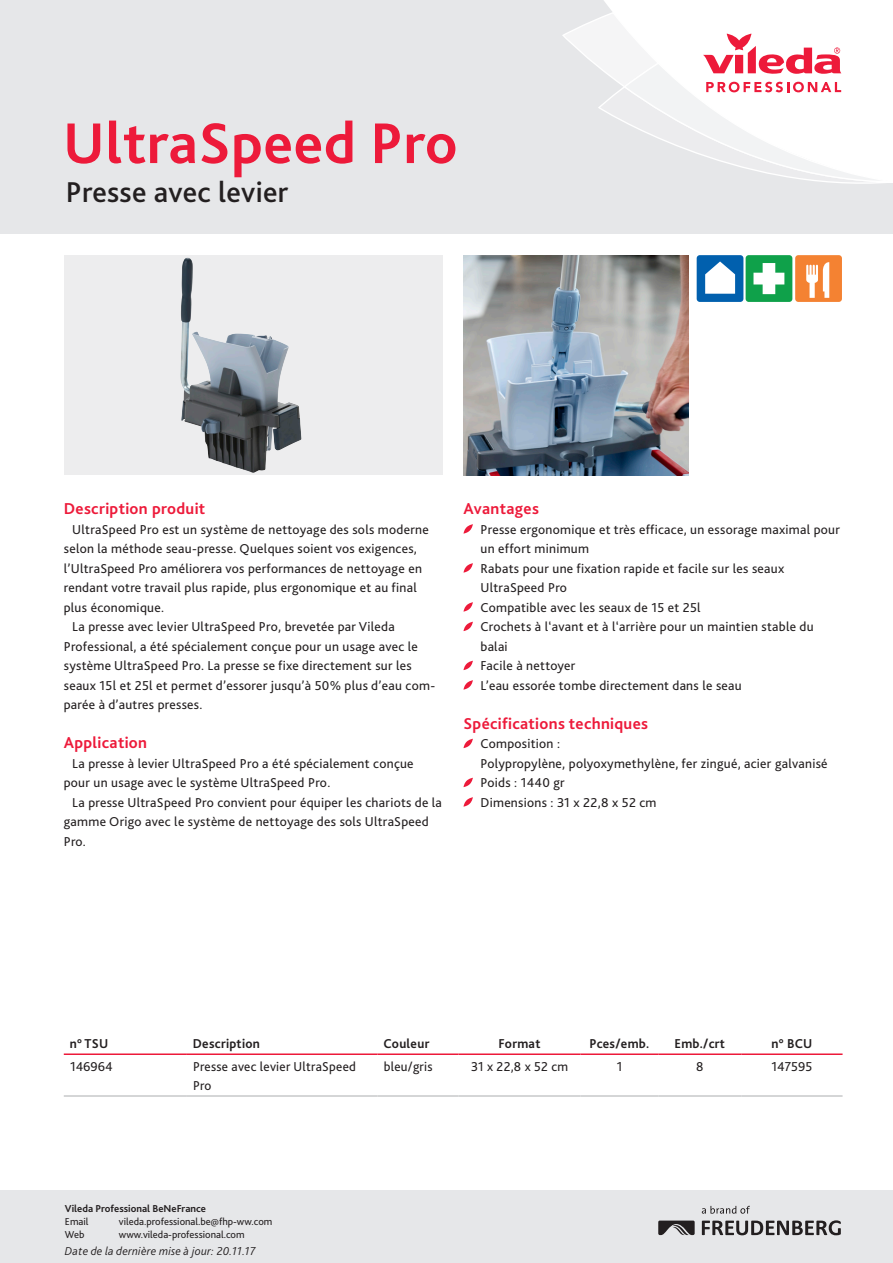
<style>
.page{position:relative;width:893px;height:1263px;background:#fff}
.page>*{position:absolute;margin:0;border:0;box-sizing:border-box;transform-origin:0 0}
.Headline{font:700 60px "Bliss";letter-spacing:.01em;color:#ed1a3a}
.Subline{font:500 30px "Bliss";letter-spacing:.01em;color:#231f20}
.Copy_cross_heading{font:700 16.5px "Bliss 2";letter-spacing:.02em;color:#ed1a3a}
.Copy_cross_heading-2{font:13.5px/19.5px "Bliss 2";letter-spacing:.02em;color:#231f20}
.Bullet_wings{font:13.5px "Bliss 2";letter-spacing:.02em;color:#231f20}
.t1{font:700 13.5px "Bliss 2";letter-spacing:.02em;color:#231f20}
.Copy_cross_heading-3{font:italic 300 12px "Bliss 2";letter-spacing:.02em;color:#231f20}
.Footer_contact_Viled{font:10.5px "Bliss 2";color:#231f20}
.Footer_contact_Viled-2{font:700 10.5px "Bliss 2";color:#231f20}
</style>
<div class="page">
<div style="left:0;top:0;width:893px;height:234px;background:#e6e7e9"></div>
<div style="left:604px;top:0;width:289px;height:11px;background:#fff"></div>
<svg style="left:562px;top:11px;width:331px;height:173px"></svg>
<div style="left:0;top:1191px;width:893px;height:72px;background:#e6e7e9"></div>
<svg style="left:702px;top:1220px;width:139px;height:15px"></svg>
<svg style="left:658px;top:1220px;width:37px;height:15px"></svg>
<svg style="left:702px;top:1206px;width:48px;height:8px"></svg>
<div style="left:64px;top:255px;width:378px;height:220px;background:#ededee"></div>
<img style="left:180px;top:265px;width:122px;height:208px">
<img style="left:463px;top:256px;width:225px;height:219px">
<div style="left:697px;top:255px;width:46px;height:47px;background:#0160ae;border-radius:3px"></div>
<svg style="left:705px;top:261px;width:30px;height:33px"></svg>
<div style="left:746px;top:255px;width:46px;height:47px;background:#0fa14a;border-radius:3px"></div>
<svg style="left:753px;top:263px;width:31px;height:31px"></svg>
<svg style="left:463px;top:524px;width:10px;height:10px"></svg>
<svg style="left:463px;top:563px;width:10px;height:10px"></svg>
<svg style="left:463px;top:602px;width:10px;height:10px"></svg>
<svg style="left:463px;top:622px;width:10px;height:9px"></svg>
<svg style="left:463px;top:661px;width:10px;height:9px"></svg>
<svg style="left:463px;top:680px;width:10px;height:10px"></svg>
<svg style="left:463px;top:739px;width:10px;height:9px"></svg>
<svg style="left:463px;top:778px;width:10px;height:9px"></svg>
<svg style="left:463px;top:797px;width:10px;height:10px"></svg>
<hr style="left:64px;top:1053px;width:123px;height:2px;background:#ed1a3a">
<hr style="left:187px;top:1053px;width:191px;height:2px;background:#ed1a3a">
<hr style="left:378px;top:1053px;width:80px;height:2px;background:#ed1a3a">
<hr style="left:458px;top:1053px;width:123px;height:2px;background:#ed1a3a">
<hr style="left:581px;top:1053px;width:77px;height:2px;background:#ed1a3a">
<hr style="left:658px;top:1053px;width:83px;height:2px;background:#ed1a3a">
<hr style="left:741px;top:1053px;width:101px;height:2px;background:#ed1a3a">
<hr style="left:64px;top:1095px;width:123px;height:2px;background:#c7c8ca">
<hr style="left:187px;top:1095px;width:191px;height:2px;background:#c7c8ca">
<hr style="left:378px;top:1095px;width:80px;height:2px;background:#c7c8ca">
<hr style="left:458px;top:1095px;width:123px;height:2px;background:#c7c8ca">
<hr style="left:581px;top:1095px;width:77px;height:2px;background:#c7c8ca">
<hr style="left:658px;top:1095px;width:83px;height:2px;background:#c7c8ca">
<hr style="left:741px;top:1095px;width:101px;height:2px;background:#c7c8ca">
<div style="left:795px;top:255px;width:47px;height:47px;background:#f48232;border-radius:3px"></div>
<svg style="left:806px;top:262px;width:23px;height:36px"></svg>
<p class="Headline" style="left:63px;top:106px;width:396px">UltraSpeed Pro</p>
<p class="Subline" style="left:66px;top:173px;width:224px">Presse avec levier</p>
<p class="Copy_cross_heading" style="left:64px;top:498px;width:143px">Description produit</p>
<p class="Copy_cross_heading-2" style="left:64px;top:519px;width:366px;text-indent:9px">UltraSpeed Pro est un système de nettoyage des sols moderne selon la méthode seau-presse. Quelques soient vos exigences, l’UltraSpeed Pro améliorera vos performances de nettoyage en rendant votre travail plus rapide, plus ergonomique et au final plus économique.</p>
<p class="Copy_cross_heading-2" style="left:64px;top:617px;width:373px;text-indent:9px">La presse avec levier UltraSpeed Pro, brevetée par Vileda Professional, a été spécialement conçue pour un usage avec le système UltraSpeed Pro. La presse se fixe directement sur les seaux 15l et 25l et permet d’essorer jusqu’à 50% plus d’eau com&shy;parée à d’autres presses.</p>
<p class="Copy_cross_heading" style="left:64px;top:732px;width:85px">Application</p>
<p class="Copy_cross_heading-2" style="left:64px;top:753px;width:351px;text-indent:9px">La presse à levier UltraSpeed Pro a été spécialement conçue pour un usage avec le système UltraSpeed Pro.</p>
<p class="Copy_cross_heading-2" style="left:64px;top:792px;width:380px;text-indent:9px">La presse UltraSpeed Pro convient pour équiper les chariots de la gamme Origo avec le système de nettoyage des sols UltraSpeed<br>Pro.</p>
<p class="Copy_cross_heading" style="left:463px;top:498px;width:77px">Avantages</p>
<p class="Bullet_wings" style="left:480px;top:521px;width:361px">Presse ergonomique et très efficace, un essorage maximal pour</p>
<p class="Bullet_wings" style="left:480px;top:540px;width:110px">un effort minimum</p>
<p class="Bullet_wings" style="left:480px;top:560px;width:305px">Rabats pour une fixation rapide et facile sur les seaux</p>
<p class="Bullet_wings" style="left:480px;top:579px;width:88px">UltraSpeed Pro</p>
<p class="Bullet_wings" style="left:480px;top:599px;width:222px">Compatible avec les seaux de 15 et 25l</p>
<p class="Bullet_wings" style="left:480px;top:618px;width:335px">Crochets à l‘avant et à l‘arrière pour un maintien stable du</p>
<p class="Bullet_wings" style="left:480px;top:638px;width:29px">balai</p>
<p class="Bullet_wings" style="left:480px;top:657px;width:96px">Facile à nettoyer</p>
<p class="Bullet_wings" style="left:480px;top:677px;width:263px">L’eau essorée tombe directement dans le seau</p>
<p class="Copy_cross_heading" style="left:463px;top:713px;width:186px">Spécifications techniques</p>
<p class="Bullet_wings" style="left:480px;top:735px;width:81px">Composition :</p>
<p class="Bullet_wings" style="left:480px;top:755px;width:349px">Polypropylène, polyoxymethylène, fer zingué, acier galvanisé</p>
<p class="Bullet_wings" style="left:480px;top:774px;width:86px">Poids : 1440 gr</p>
<p class="Bullet_wings" style="left:480px;top:794px;width:178px">Dimensions : 31 x 22,8 x 52 cm</p>
<p class="t1" style="left:70px;top:1035px;width:40px">n° TSU</p>
<p class="t1" style="left:193px;top:1035px;width:68px">Description</p>
<p class="t1" style="left:384px;top:1035px;width:47px">Couleur</p>
<p class="t1" style="left:499px;top:1035px;width:43px">Format</p>
<p class="t1" style="left:590px;top:1035px;width:61px">Pces/emb.</p>
<p class="t1" style="left:674px;top:1035px;width:52px">Emb./crt</p>
<p class="t1" style="left:771px;top:1035px;width:42px">n° BCU</p>
<p class="Copy_cross_heading-2" style="left:70px;top:1056px;width:44px">146964</p>
<p class="Copy_cross_heading-2" style="left:193px;top:1056px;width:164px">Presse avec levier UltraSpeed<br>Pro</p>
<p class="Copy_cross_heading-2" style="left:384px;top:1056px;width:50px">bleu/gris</p>
<p class="Copy_cross_heading-2" style="left:471px;top:1056px;width:98px">31 x 22,8 x 52 cm</p>
<p class="Copy_cross_heading-2" style="left:617px;top:1056px;width:7px">1</p>
<p class="Copy_cross_heading-2" style="left:696px;top:1056px;width:9px">8</p>
<p class="Copy_cross_heading-2" style="left:772px;top:1056px;width:42px">147595</p>
<p class="Footer_contact_Viled-2" style="left:65px;top:1202px;width:143px">Vileda Professional BeNeFrance</p>
<p class="Footer_contact_Viled" style="left:65px;top:1215px;width:25px">Email</p>
<p class="Footer_contact_Viled" style="left:119px;top:1215px;width:155px">vileda.professional.be@fhp-ww.com</p>
<p class="Footer_contact_Viled" style="left:65px;top:1228px;width:21px">Web</p>
<p class="Footer_contact_Viled" style="left:119px;top:1228px;width:127px">www.vileda-professional.com</p>
<p class="Copy_cross_heading-3" style="left:65px;top:1244px;width:192px">Date de la dernière mise à jour: 20.11.17</p>
</div>
